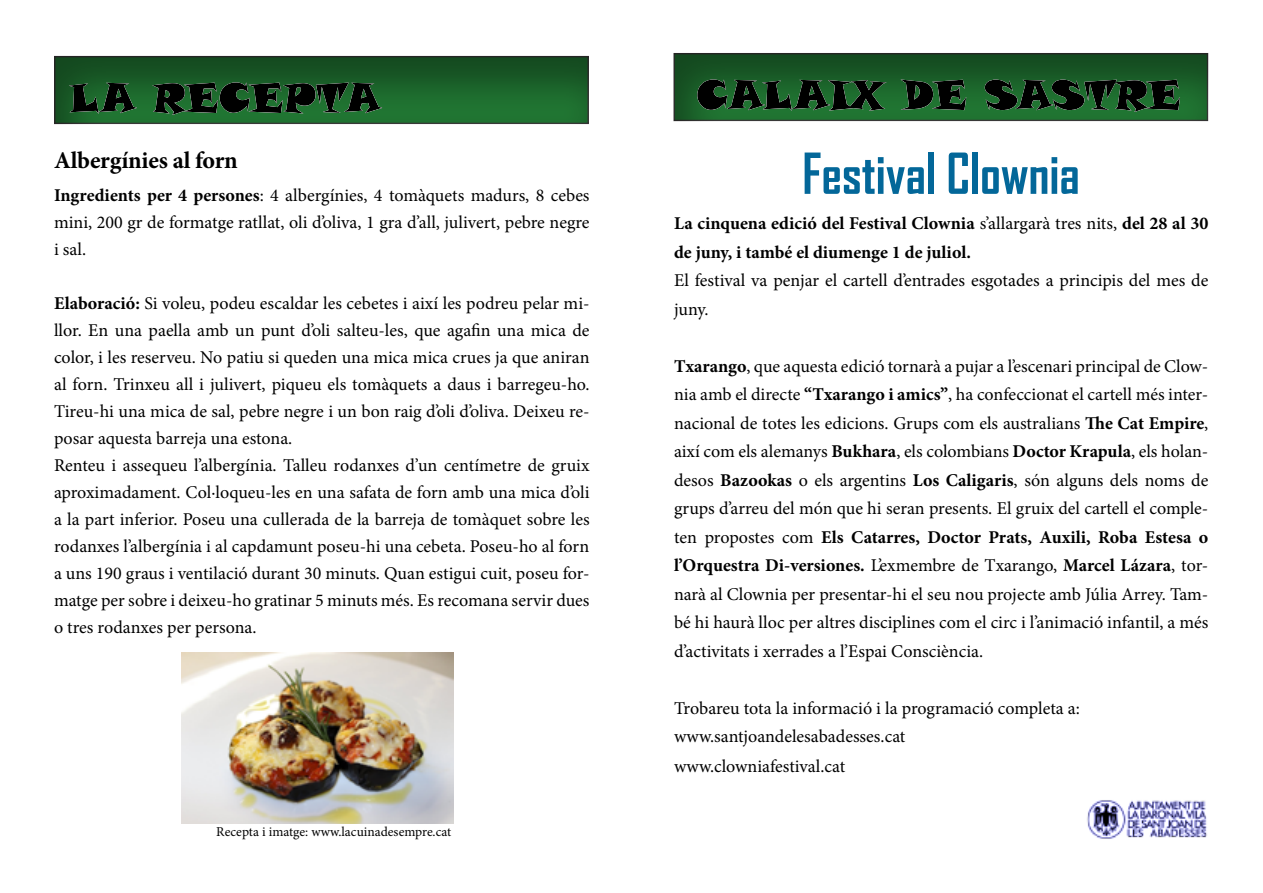
<style>
.page{position:relative;width:1263px;height:893px;background:#fff}
.page>*{position:absolute;margin:0;border:0;box-sizing:border-box;transform-origin:0 0}
.t1{font:700 54px "Agency FB";color:#036799;scale:.94 1}
.t2{font:700 24px "Minion Pro";letter-spacing:-.01em;color:#000}
.t3{font:18px/27px "Minion Pro";color:#000}
.t4{font:700 18px/28.5px "Minion Pro";color:#000}
.t5{font:13.5px "Minion Pro";color:#000}
.s1{font-weight:700}
.s2{font-weight:400}
</style>
<div class="page">
<div style="left:41px;top:43px;width:562px;height:83px;background:#000;opacity:.4"></div>
<img style="left:182px;top:652px;width:271px;height:171px">
<div style="left:660px;top:40px;width:579px;height:83px;background:#000;opacity:.4"></div>
<img style="left:1087px;top:800px;width:120px;height:39px">
<h2 class="t2" style="left:54px;top:143px;width:185px">Albergínies al forn</h2>
<p class="t3" style="left:54px;top:182px;width:537px;text-align:justify"><span class="s1">Ingredients per 4 persones</span>: 4 albergínies, 4 tomàquets madurs, 8 cebes mini, 200 gr de formatge ratllat, oli d’oliva, 1 gra d’all, julivert, pebre negre i sal.</p>
<p class="t3" style="left:54px;top:290px;width:537px"><span class="s1">Elaboració:</span> Si voleu, podeu escaldar les cebetes i així les podreu pelar mi&shy;llor. En una paella amb un punt d’oli salteu-les, que agafin una mica de color, i les reserveu. No patiu si queden una mica mica crues ja que aniran al forn. Trinxeu all i julivert, piqueu els tomàquets a daus i barregeu-ho.<br>Tireu-hi una mica de sal, pebre negre i un bon raig d’oli d’oliva. Deixeu re&shy;posar aquesta barreja una estona.<br>Renteu i assequeu l’albergínia. Talleu rodanxes d’un centímetre de gruix aproximadament. Col·loqueu-les en una safata de forn amb una mica d’oli a la part inferior. Poseu una cullerada de la barreja de tomàquet sobre les rodanxes l’albergínia i al capdamunt poseu-hi una cebeta. Poseu-ho al forn a uns 190 graus i ventilació durant 30 minuts. Quan estigui cuit, poseu for&shy;matge per sobre i deixeu-ho gratinar 5 minuts més. Es recomana servir dues o tres rodanxes per persona.</p>
<p class="t5" style="left:216px;top:823px;width:236px">Recepta i imatge: www.lacuinadesempre.cat</p>
<h1 class="t1" style="left:802px;top:140px;width:297px">Festival Clownia</h1>
<p class="t4" style="left:674px;top:209px;width:536px">La cinquena edició del Festival Clownia <span class="s2">s’allargarà tres nits,</span> del 28 al 30 de juny, i també el diumenge 1 de juliol.</p>
<p class="t3" style="left:674px;top:266px;width:536px;line-height:28.5px">El festival va penjar el cartell d’entrades esgotades a principis del mes de juny.</p>
<p class="t3" style="left:674px;top:352px;width:536px;line-height:28.5px;text-align:justify"><span class="s1">Txarango</span>, que aquesta edició tornarà a pujar a l’escenari principal de Clow&shy;nia amb el directe <span class="s1">“Txarango i amics”</span>, ha confeccionat el cartell més inter&shy;nacional de totes les edicions. Grups com els australians <span class="s1">The Cat Empire</span>, així com els alemanys <span class="s1">Bukhara</span>, els colombians <span class="s1">Doctor Krapula</span>, els holan&shy;desos <span class="s1">Bazookas</span> o els argentins <span class="s1">Los Caligaris</span>, són alguns dels noms de grups d’arreu del món que hi seran presents. El gruix del cartell el comple&shy;ten propostes com <span class="s1">Els Catarres, Doctor Prats, Auxili, Roba Estesa o l’Orquestra Di-versiones.</span> L’exmembre de Txarango, <span class="s1">Marcel Lázara</span>, tor&shy;narà al Clownia per presentar-hi el seu nou projecte amb Júlia Arrey. Tam&shy;bé hi haurà lloc per altres disciplines com el circ i l’animació infantil, a més d’activitats i xerrades a l’Espai Consciència.</p>
<p class="t3" style="left:674px;top:693px;width:407px;line-height:29.2px">Trobareu tota la informació i la programació completa a: www.santjoandelesabadesses.cat www.clowniafestival.cat</p>
</div>
